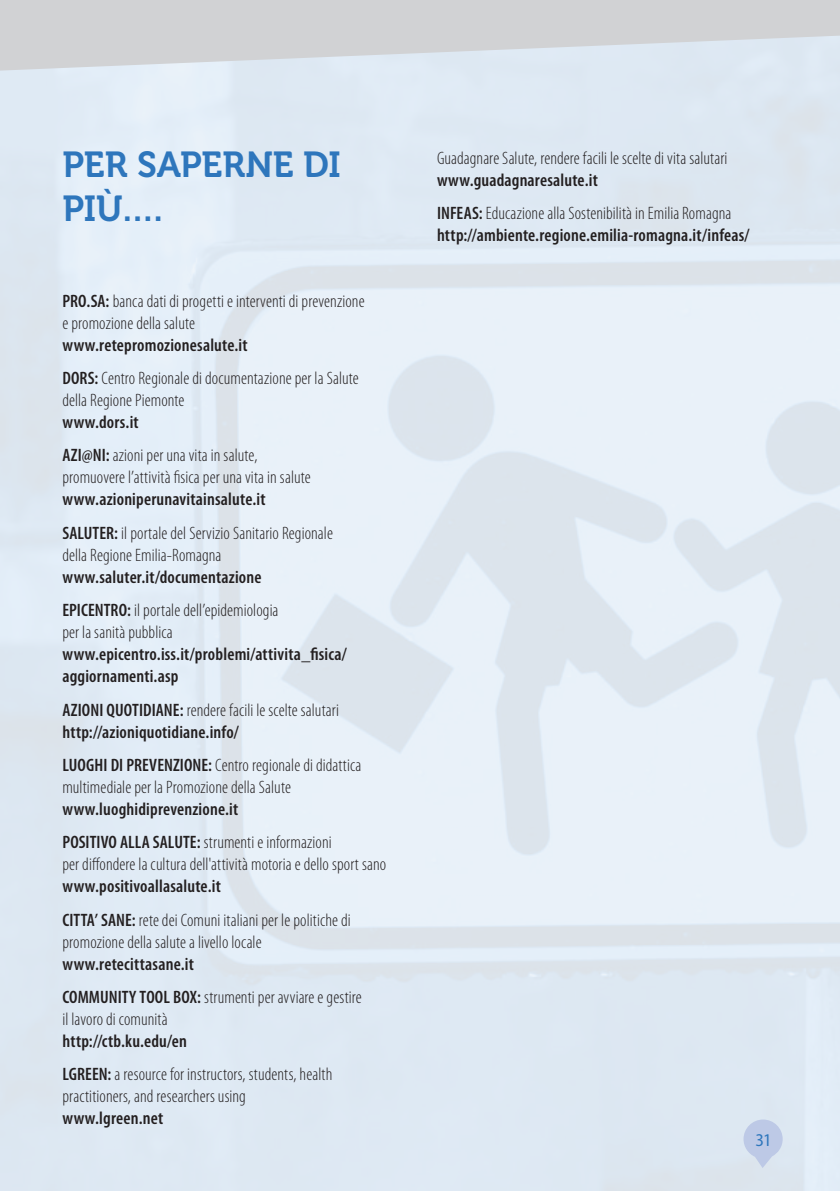
<style>
.page{position:relative;width:840px;height:1191px;background:#fff}
.page>*{position:absolute;margin:0;border:0;box-sizing:border-box;transform-origin:0 0}
.t1{font:36px/44px "Museo 700";letter-spacing:-.01em;color:#2e76bc}
.t2{font:300 condensed 18px/33.4px "Myriad Pro";letter-spacing:.005em;color:#231f20}
.t3{font:600 condensed 18px/33.4px "Myriad Pro";letter-spacing:.01em;color:#231f20}
.t4{font:semi-condensed 18px "Myriad Pro";color:#2e76bc}
.s1{font-weight:600}
.s2{font-weight:300}
</style>
<div class="page">
<svg style="left:0;top:71px;width:1px;height:37px"></svg>
<svg style="left:0;top:0;width:839px;height:71px;background:#d4d7db"></svg>
<svg style="left:743px;top:1119px;width:39px;height:49px;background:#c7d2e9"></svg>
<h1 class="t1" style="left:62px;top:143px;width:277px">PER SAPERNE DI<br>PIÙ….</h1>
<p class="t2" style="left:62px;top:290px;width:303px;line-height:22px"><span class="s1">PRO.SA:</span> banca dati di progetti e interventi di prevenzione e promozione della salute</p>
<p class="t2" style="left:62px;top:328px;width:297px"><span class="s1">www.retepromozionesalute.it<br>DORS:</span> Centro Regionale di documentazione per la Salute</p>
<p class="t2" style="left:62px;top:383px;width:123px">della Regione Piemonte</p>
<p class="t2" style="left:62px;top:405px;width:196px"><span class="s1">www.dors.it<br>AZI@NI:</span> azioni per una vita in salute,</p>
<p class="t2" style="left:62px;top:461px;width:250px">promuovere l’attività fisica per una vita in salute</p>
<p class="t3" style="left:62px;top:482px;width:272px">www.azioniperunavitainsalute.it<br>SALUTER: <span class="s2">il portale del Servizio Sanitario Regionale</span></p>
<p class="t2" style="left:62px;top:538px;width:160px">della Regione Emilia-Romagna</p>
<p class="t3" style="left:62px;top:560px;width:217px">www.saluter.it/documentazione<br>EPICENTRO: <span class="s2">il portale dell’epidemiologia</span></p>
<p class="t2" style="left:62px;top:615px;width:112px">per la sanità pubblica</p>
<p class="t3" style="left:62px;top:643px;width:286px;line-height:22px">www.epicentro.iss.it/problemi/attivita_fisica/ aggiornamenti.asp</p>
<p class="t3" style="left:62px;top:698px;width:278px;line-height:22px">AZIONI QUOTIDIANE: <span class="s2">rendere facili le scelte salutari </span>http://azioniquotidiane.info/</p>
<p class="t2" style="left:62px;top:754px;width:300px;line-height:22px"><span class="s1">LUOGHI DI PREVENZIONE:</span> Centro regionale di didattica multimediale per la Promozione della Salute</p>
<p class="t3" style="left:62px;top:792px;width:271px">www.luoghidiprevenzione.it<br>POSITIVO ALLA SALUTE: <span class="s2">strumenti e informazioni</span></p>
<p class="t2" style="left:62px;top:847px;width:325px">per diffondere la cultura dell'attività motoria e dello sport sano</p>
<p class="t2" style="left:62px;top:869px;width:290px"><span class="s1">www.positivoallasalute.it<br>CITTA’ SANE:</span> rete dei Comuni italiani per le politiche di</p>
<p class="t2" style="left:62px;top:925px;width:201px">promozione della salute a livello locale</p>
<p class="t3" style="left:62px;top:946px;width:300px">www.retecittasane.it<br>COMMUNITY TOOL BOX: <span class="s2">strumenti per avviare e gestire</span></p>
<p class="t2" style="left:62px;top:1002px;width:107px">il lavoro di comunità</p>
<p class="t2" style="left:62px;top:1024px;width:271px"><span class="s1">http://ctb.ku.edu/en<br>LGREEN:</span> a resource for instructors, students, health</p>
<p class="t2" style="left:62px;top:1079px;width:185px">practitioners, and researchers using</p>
<p class="t3" style="left:62px;top:1101px;width:102px">www.lgreen.net</p>
<p class="t2" style="left:437px;top:141px;width:292px">Guadagnare Salute, rendere facili le scelte di vita salutari</p>
<p class="t2" style="left:437px;top:163px;width:296px"><span class="s1">www.guadagnaresalute.it<br>INFEAS:</span> Educazione alla Sostenibilità in EmiliaRomagna</p>
<p class="t3" style="left:437px;top:218px;width:314px">http://ambiente.regione.emilia-romagna.it/infeas/</p>
<p class="t4" style="left:755px;top:1130px;width:18px">31</p>
</div>
